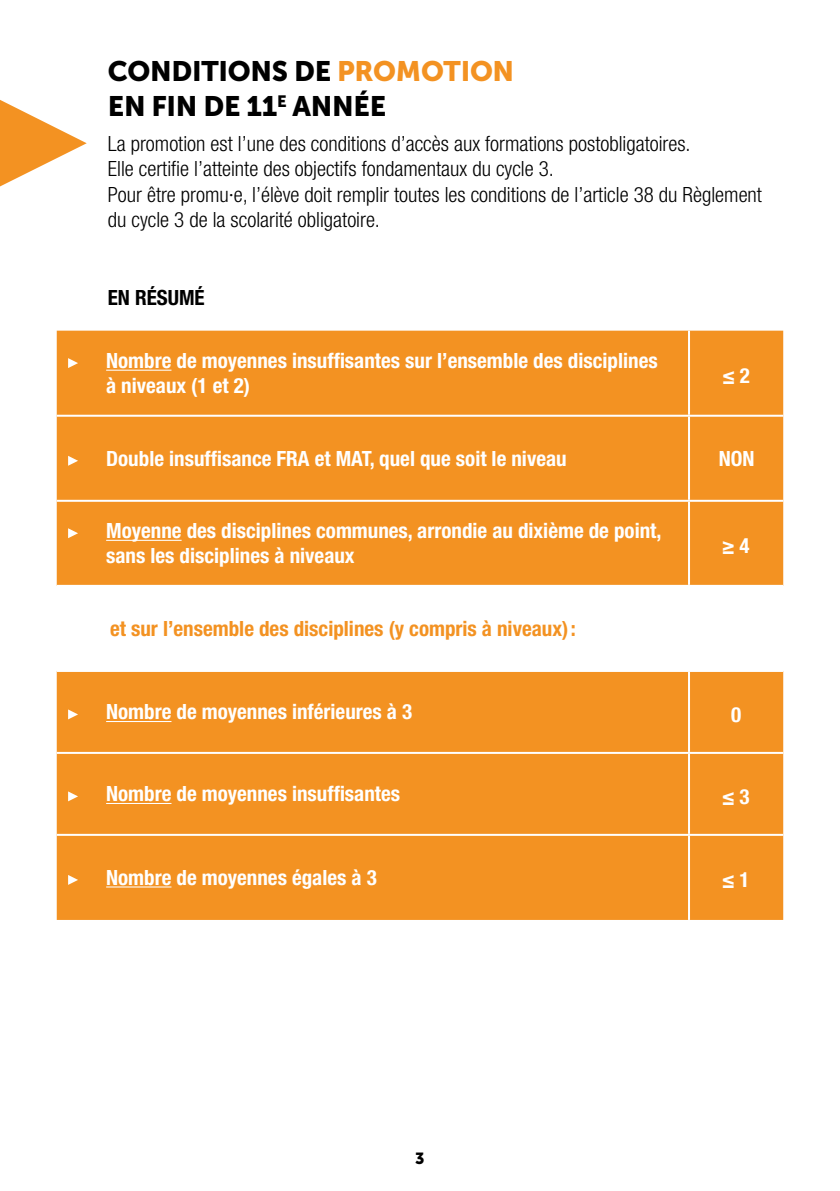
<style>
.page{position:relative;width:840px;height:1191px;background:#fff}
.page>*{position:absolute;margin:0;border:0;box-sizing:border-box;transform-origin:0 0}
.t1{font:28px/35.2px "Museo Sans 900";letter-spacing:-.01em;color:#000}
.t2{font:700 condensed 21px/25.2px "Helvetica Neue LT Std";color:#fff}
.t3{font:300 condensed 21px/25.2px "Helvetica Neue LT Std";color:#000}
.t4{font:700 condensed 21px "Helvetica Neue LT Std";color:#f39222}
.t5{font:700 condensed 21px "Helvetica Neue";color:#fff}
.t6{font:700 condensed 21px "Helvetica Neue LT Std";color:#000}
.t7{font:16px "Museo Sans 900";color:#000}
.s1{color:#f39222}
</style>
<div class="page">
<svg style="left:0;top:100px;width:87px;height:86px"></svg>
<svg style="left:57px;top:331px;width:725px;height:589px;background:#f4a242"></svg>
<hr style="left:57px;top:415px;width:631px;height:2px;background:#fff">
<hr style="left:688px;top:415px;width:94px;height:2px;background:#fff">
<hr style="left:57px;top:500px;width:631px;height:2px;background:#fff">
<hr style="left:688px;top:500px;width:94px;height:2px;background:#fff">
<hr style="left:57px;top:585px;width:631px;height:2px;background:#fff">
<hr style="left:688px;top:585px;width:94px;height:2px;background:#fff">
<hr style="left:687px;top:331px;width:2px;height:84px;background:#fff">
<hr style="left:687px;top:417px;width:2px;height:83px;background:#fff">
<hr style="left:687px;top:502px;width:2px;height:83px;background:#fff">
<hr style="left:687px;top:836px;width:2px;height:84px;background:#fff">
<hr style="left:57px;top:670px;width:631px;height:2px;background:#fff">
<hr style="left:688px;top:670px;width:94px;height:2px;background:#fff">
<hr style="left:687px;top:672px;width:2px;height:80px;background:#fff">
<hr style="left:57px;top:752px;width:631px;height:2px;background:#fff">
<hr style="left:688px;top:752px;width:94px;height:2px;background:#fff">
<hr style="left:687px;top:754px;width:2px;height:80px;background:#fff">
<hr style="left:57px;top:834px;width:631px;height:2px;background:#fff">
<hr style="left:688px;top:834px;width:94px;height:2px;background:#fff">
<hr style="left:106px;top:370px;width:65px;height:1px;background:#fff">
<svg style="left:68px;top:358px;width:10px;height:10px"></svg>
<svg style="left:68px;top:456px;width:10px;height:10px"></svg>
<hr style="left:106px;top:540px;width:75px;height:1px;background:#fff">
<svg style="left:68px;top:528px;width:10px;height:10px"></svg>
<svg style="left:68px;top:626px;width:10px;height:10px"></svg>
<hr style="left:106px;top:721px;width:65px;height:1px;background:#fff">
<svg style="left:68px;top:709px;width:10px;height:10px"></svg>
<hr style="left:106px;top:803px;width:65px;height:1px;background:#fff">
<svg style="left:68px;top:791px;width:10px;height:10px"></svg>
<hr style="left:106px;top:886px;width:65px;height:1px;background:#fff">
<svg style="left:68px;top:875px;width:10px;height:10px"></svg>
<h1 class="t1" style="left:108px;top:53px;width:407px">CONDITIONS DE <span class="s1">PROMOTION<br></span>EN FIN DE 11<sup>E</sup> ANNÉE</h1>
<p class="t3" style="left:108px;top:131px;width:655px">La promotion est l’une des conditions d’accès aux formations postobligatoires.<br>Elle certifie l’atteinte des objectifs fondamentaux du cycle 3.<br>Pour être promu·e, l’élève doit remplir toutes les conditions de l’article 38 du Règlement du cycle 3 de la scolarité obligatoire.</p>
<p class="t6" style="left:108px;top:285px;width:98px">EN RÉSUMÉ</p>
<p class="t2" style="left:106px;top:348px;width:552px">Nombre de moyennes insuffisantes sur l’ensemble des disciplines à niveaux (1 et 2)</p>
<p class="t5" style="left:722px;top:358px;width:28px">≤ 2</p>
<p class="t2" style="left:106px;top:445px;width:462px">Double insuffisance FRA et MAT, quel que soit le niveau</p>
<p class="t2" style="left:718px;top:445px;width:37px">NON</p>
<p class="t2" style="left:106px;top:518px;width:556px">Moyenne des disciplines communes, arrondie au dixième de point, sans les disciplines à niveaux</p>
<p class="t4" style="left:110px;top:615px;width:467px">et sur l’ensemble des disciplines (y compris à niveaux):</p>
<p class="t5" style="left:722px;top:528px;width:28px">≥ 4</p>
<p class="t2" style="left:106px;top:699px;width:307px">Nombre de moyennes inférieures à 3</p>
<p class="t5" style="left:730px;top:697px;width:12px">0</p>
<p class="t2" style="left:106px;top:781px;width:295px">Nombre de moyennes insuffisantes</p>
<p class="t5" style="left:722px;top:779px;width:28px">≤ 3</p>
<p class="t2" style="left:106px;top:864px;width:272px">Nombre de moyennes égales à 3</p>
<p class="t5" style="left:722px;top:862px;width:28px">≤ 1</p>
<p class="t7" style="left:415px;top:1149px;width:11px">3</p>
</div>
